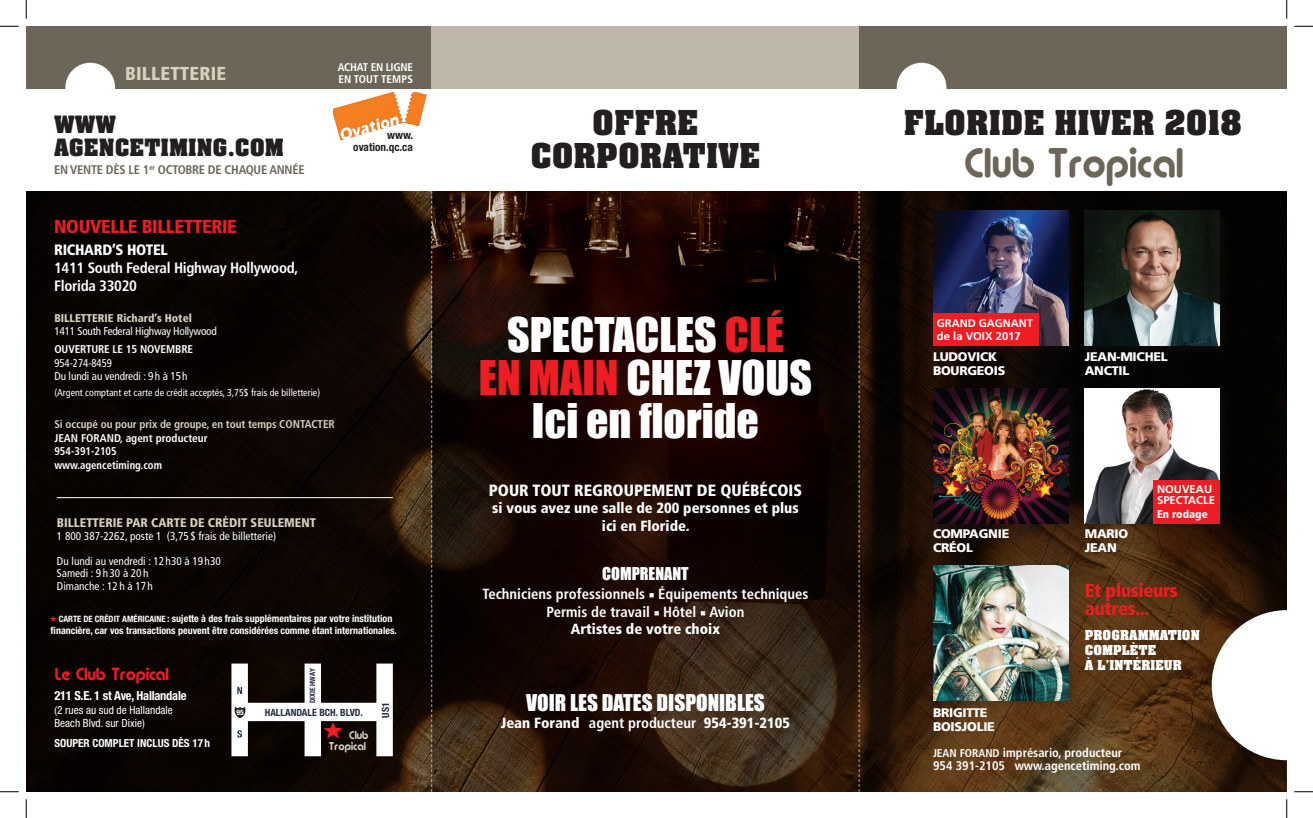
<style>
.page{position:relative;width:1313px;height:818px;background:#fff}
.page>*{position:absolute;margin:0;border:0;box-sizing:border-box;transform-origin:0 0}
.t1{font:43.88px/43px "Impact";color:#fff;text-align:center}
.t2{font:41.25px "Alba";color:#6c6659}
.t3{font:37.5px/33.8px "Aachen Bold Plain";color:#231f20;text-align:center}
.t4{font:26.12px/23.4px "Aachen Bold Plain";color:#231f20}
.t5{font:21.25px "Impact";color:#fff}
.t6{font:900 condensed 18.75px/17.9px "Frutiger";letter-spacing:-.02em;color:#ee1d23}
.t7{font:900 condensed 18.75px "Frutiger";letter-spacing:.01em;color:#d7d1bd}
.t8{font:17.5px "Alba";color:#ee1d23}
.t9{font:900 condensed 16.25px "Frutiger";color:#fff}
.t10{font:16.25px "Impact";color:#fff}
.t11{font:700 condensed 15px/18px "Frutiger";letter-spacing:-.02em;color:#fff}
.t12{font:15px/15px "Aachen Bold Plain";color:#fff}
.t13{font:900 condensed 15px "Frutiger";letter-spacing:-.02em;color:#fff}
.t14{font:700 condensed 14.75px/17.6px "Frutiger";color:#fff;text-align:center}
.t15{font:900 condensed 14.75px/17.6px "Frutiger";color:#fff;text-align:center}
.t16{font:900 12.5px/13.8px "Frutiger";letter-spacing:-.02em;color:#fff}
.t17{font:700 condensed 12.5px/13.8px "Frutiger";color:#fff}
.t18{font:900 condensed 12.5px "Frutiger";color:#d7d1bd}
.t19{font:700 condensed 12.5px "Frutiger";letter-spacing:-.02em;color:#6c6659}
.t20{font:700 condensed 12.5px "Helvetica Neue";letter-spacing:-.02em;color:#fff}
.t21{font:condensed 11.25px/12.5px "Frutiger";color:#fff}
.t22{font:700 condensed 11.25px/13.5px "Frutiger";color:#fff}
.t23{font:700 condensed 11.25px "Frutiger";letter-spacing:-.01em;color:#d7d1bd}
.t24{font:condensed 11.25px/13.5px "Helvetica Neue";color:#fff}
.t25{font:700 11.25px/12.5px "Frutiger";color:#fff}
.t26{font:condensed 11.25px/13.5px "Frutiger";color:#fff;scale:.95 1}
.t27{font:condensed 11.25px "Frutiger";letter-spacing:-.02em;color:#fff}
.t28{font:900 condensed 11.25px "Frutiger";color:#d7d1bd}
.t29{font:700 condensed 11.25px/11.2px "Helvetica Neue";color:#231f20;text-align:right}
.t30{font:11.25px/11.2px "Alba";color:#d7d1bd;text-align:right}
.t31{font:900 condensed 11.25px "Frutiger";color:#fff}
.t32{font:700 condensed 11.12px "Helvetica Neue";color:#fff}
.t33{font:700 condensed 11.12px/12.5px "Frutiger";letter-spacing:-.02em;color:#fff}
.t34{font:700 condensed 10px/12px "Helvetica Neue";color:#fff}
.t35{font:condensed 10px "Frutiger";color:#fff}
.t36{font:700 condensed 10px "Helvetica Neue";color:#242e42}
.t37{font:700 condensed 7.5px "Helvetica Neue";color:#242e42}
.t38{font:700 condensed 7.5px "Helvetica Neue";color:#fff}
.s1{font-size:15px;color:#ee1d23}
.s2{font-size:8.75px}
.s3{color:#ee1d23}
.s4{font-family:"Minion Pro";font-weight:500;font-stretch:normal}
.s5{font-weight:900}
.s6{font-weight:700}
.s7{font-size:11.25px}
</style>
<div class="page">
<img style="left:26px;top:191px;width:1260px;height:600px">
<img style="left:432px;top:191px;width:426px;height:600px">
<div style="left:26px;top:26px;width:405px;height:63px;background:#6c6659"></div>
<div style="left:859px;top:26px;width:427px;height:63px;background:#6c6659"></div>
<div style="left:431px;top:26px;width:428px;height:63px;background:#beb6a7"></div>
<div style="left:65px;top:63px;width:50px;height:49px;background:#fff;border-radius:50%"></div>
<div style="left:896px;top:63px;width:50px;height:49px;background:#fff;border-radius:50%"></div>
<svg style="left:231px;top:663px;width:162px;height:93px"></svg>
<svg style="left:1211px;top:610px;width:75px;height:150px"></svg>
<img style="left:333px;top:92px;width:94px;height:48px">
<hr style="left:57px;top:497px;width:336px;height:1px;background:#fff">
<div style="left:930px;top:208px;width:148px;height:148px;background:#231f20;opacity:.25"></div>
<img style="left:933px;top:211px;width:135px;height:135px">
<div style="left:930px;top:385px;width:148px;height:148px;background:#231f20;opacity:.25"></div>
<img style="left:933px;top:388px;width:135px;height:135px">
<div style="left:930px;top:562px;width:148px;height:148px;background:#231f20;opacity:.25"></div>
<img style="left:933px;top:565px;width:135px;height:135px">
<div style="left:1082px;top:208px;width:148px;height:148px;background:#231f20;opacity:.25"></div>
<img style="left:1084px;top:211px;width:135px;height:135px">
<div style="left:1082px;top:385px;width:148px;height:148px;background:#231f20;opacity:.25"></div>
<img style="left:1084px;top:388px;width:135px;height:135px">
<svg style="left:431px;top:191px;width:1px;height:600px"></svg>
<svg style="left:858px;top:191px;width:1px;height:600px"></svg>
<div style="left:933px;top:313px;width:106px;height:33px;background:#ee1d23"></div>
<div style="left:1153px;top:480px;width:66px;height:43px;background:#ee1d23"></div>
<svg style="left:0;top:25px;width:19px;height:2px"></svg>
<svg style="left:1294px;top:25px;width:18px;height:2px"></svg>
<svg style="left:0;top:791px;width:19px;height:1px"></svg>
<svg style="left:1294px;top:791px;width:18px;height:1px"></svg>
<svg style="left:25px;top:0;width:2px;height:19px"></svg>
<svg style="left:25px;top:799px;width:2px;height:19px"></svg>
<svg style="left:1286px;top:0;width:1px;height:19px"></svg>
<svg style="left:1286px;top:799px;width:1px;height:19px"></svg>
<p class="t33" style="left:338px;top:60px;width:76px">ACHAT EN LIGNE<br>EN TOUT TEMPS</p>
<h3 class="t7" style="left:125px;top:63px;width:102px">BILLETTERIE</h3>
<h3 class="t4" style="left:54px;top:112px;width:231px">WWW<br>AGENCETIMING.COM</h3>
<h3 class="t3" style="left:903px;top:105px;width:340px">FLORIDE HIVER 2018</h3>
<h3 class="t3" style="left:530px;top:105px;width:232px">OFFRE<br>CORPORATIVE</h3>
<p class="t29" style="left:353px;top:130px;width:62px">www. ovation.qc.ca</p>
<h2 class="t2" style="left:963px;top:138px;width:221px">Club Tropical</h2>
<p class="t19" style="left:54px;top:162px;width:252px">EN VENTE DÈS LE 1<sup>er</sup> OCTOBRE DE CHAQUE ANNÉE</p>
<h3 class="t6" style="left:54px;top:217px;width:184px">NOUVELLE BILLETTERIE</h3>
<h3 class="t13" style="left:54px;top:241px;width:115px">RICHARD’S HOTEL</h3>
<h3 class="t11" style="left:54px;top:259px;width:246px">1411 South Federal Highway Hollywood,<br>Florida 33020</h3>
<p class="t28" style="left:54px;top:311px;width:139px">BILLETTERIE Richard’s Hotel</p>
<p class="t27" style="left:54px;top:325px;width:164px">1411 South Federal Highway Hollywood</p>
<p class="t22" style="left:54px;top:342px;width:140px">OUVERTURE LE 15 NOVEMBRE</p>
<p class="t26" style="left:54px;top:356px;width:142px">954-274-8459<br>Du lundi au vendredi : 9h à 15h</p>
<p class="t35" style="left:54px;top:387px;width:267px">(Argent comptant et carte de crédit acceptés, 3,75$ frais de billetterie)</p>
<p class="t23" style="left:54px;top:417px;width:282px">Si occupé ou pour prix de groupe, en tout temps CONTACTER</p>
<p class="t22" style="left:54px;top:431px;width:155px">JEAN FORAND, agent producteur<br>954-391-2105 www.agencetiming.com</p>
<p class="t18" style="left:57px;top:515px;width:260px">BILLETTERIE PAR CARTE DE CRÉDIT SEULEMENT</p>
<p class="t21" style="left:57px;top:529px;width:221px">1 800 387-2262, poste 1 (3,75 $ frais de billetterie)</p>
<p class="t21" style="left:57px;top:554px;width:165px">Du lundi au vendredi : 12 h30 à 19 h30<br>Samedi : 9 h 30 à 20 h<br>Dimanche : 12 h à 17 h</p>
<p class="t34" style="left:51px;top:612px;width:348px"><span class="s1">*</span> <span class="s2">CARTE DE CRÉDIT AMÉRICAINE</span> : sujette à des frais supplémentaires par votre institution financière, car vos transactions peuvent être considérées comme étant internationales.</p>
<h3 class="t8" style="left:54px;top:663px;width:116px">Le Club Tropical</h3>
<p class="t20" style="left:54px;top:688px;width:134px">211 S.E. 1 st Ave, Hallandale</p>
<p class="t24" style="left:54px;top:703px;width:120px">(2 rues au sud de Hallandale<br>Beach Blvd. sur Dixie)</p>
<p class="t32" style="left:54px;top:736px;width:157px">SOUPER COMPLET INCLUS DÈS 17 h</p>
<p class="t30" style="left:328px;top:729px;width:41px">Club<br>Tropical</p>
<p class="t37" style="left:308px;top:703px;width:37px;rotate:-90deg">DIXIE HWAY</p>
<p class="t38" style="left:236px;top:707px;width:9px">95</p>
<p class="t36" style="left:265px;top:706px;width:99px">HALLANDALE BCH. BLVD.</p>
<p class="t36" style="left:380px;top:717px;width:17px;rotate:-90deg">US1</p>
<h1 class="t1" style="left:479px;top:312px;width:335px">SPECTACLES <span class="s3">CLÉ<br>EN MAIN</span> CHEZ VOUS<br>Ici en floride</h1>
<h3 class="t9" style="left:489px;top:480px;width:315px">POUR TOUT REGROUPEMENT DE QUÉBÉCOIS</h3>
<h3 class="t15" style="left:492px;top:499px;width:308px">si vous avez une salle de 200 personnes et plus ici en Floride.</h3>
<h3 class="t10" style="left:602px;top:561px;width:88px">COMPRENANT</h3>
<h3 class="t14" style="left:482px;top:585px;width:327px">Techniciens professionnels <span class="s4">■</span> Équipements techniques<br>Permis de travail <span class="s4">■</span> Hôtel <span class="s4">■</span> Avion<br><span class="s5">Artistes de votre choix</span></h3>
<h3 class="t5" style="left:526px;top:685px;width:240px">VOIR LES DATES DISPONIBLES</h3>
<h3 class="t15" style="left:501px;top:714px;width:291px">Jean Forand <span class="s6">agent producteur</span> 954-391-2105</h3>
<p class="t25" style="left:937px;top:317px;width:98px">GRAND GAGNANT de la VOIX 2017</p>
<p class="t16" style="left:933px;top:350px;width:74px">LUDOVICK<br>BOURGEOIS</p>
<p class="t16" style="left:933px;top:526px;width:78px">COMPAGNIE<br>CRÉOL</p>
<p class="t16" style="left:933px;top:705px;width:63px">BRIGITTE<br>BOISJOLIE</p>
<p class="t16" style="left:1084px;top:350px;width:84px">JEAN-MICHEL<br>ANCTIL</p>
<p class="t16" style="left:1084px;top:526px;width:45px">MARIO<br>JEAN</p>
<p class="t25" style="left:1157px;top:483px;width:59px;line-height:11.2px">NOUVEAU<br>SPECTACLE</p>
<p class="t31" style="left:1157px;top:507px;width:52px">En rodage</p>
<h3 class="t6" style="left:1084px;top:582px;width:94px">Et plusieurs autres...</h3>
<h3 class="t12" style="left:1084px;top:627px;width:116px">PROGRAMMATION<br>COMPLÈTE<br>À L’INTÉRIEUR</h3>
<p class="t17" style="left:933px;top:745px;width:209px"><span class="s7">JEAN FORAND</span> imprésario, producteur<br>954 391-2105 www.agencetiming.com</p>
</div>
